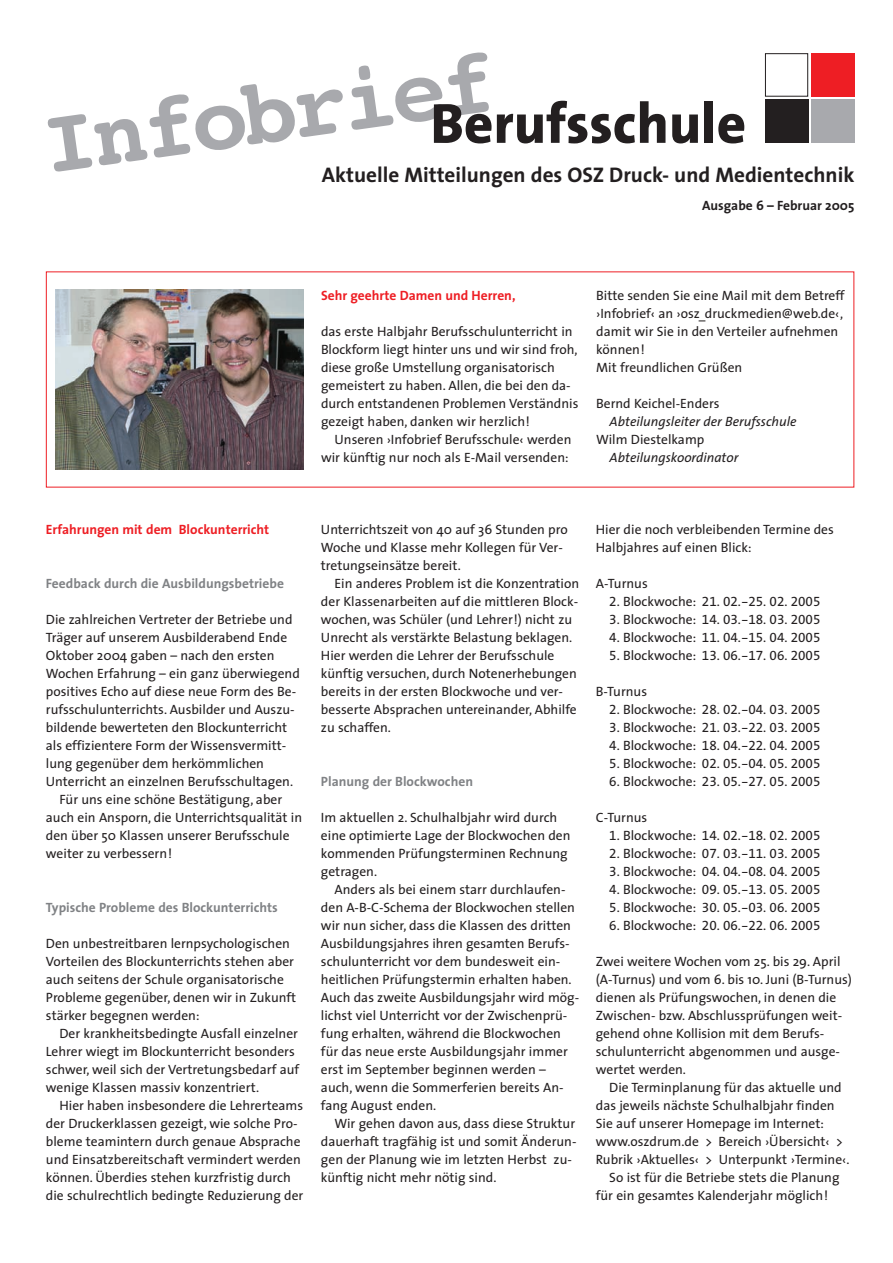
<style>
.page{position:relative;width:893px;height:1263px;background:#fff}
.page>*{position:absolute;margin:0;border:0;box-sizing:border-box;transform-origin:0 0}
.t1{font:800 57px "The Sans";color:#231f20}
.t2{font:700 21.15px "The Sans";color:#231f20}
.t3{font:13.5px/18px "The Sans";color:#231f20}
.t4{font:13.5px "The Sans Expert";color:#231f20}
.t5{font:700 13.5px "The Sans";color:#808285}
.t6{font:700 13.5px "The Sans";color:#ee1e24}
.t7{font:italic 13.5px "The Sans";color:#231f20}
.t8{font:700 13.5px "The Sans";color:#231f20}
.s1{font-family:"The Sans"}
</style>
<div class="page">
<svg style="left:48px;top:52px;width:441px;height:120px"></svg>
<div style="left:765px;top:53px;width:43px;height:44px;border:1px solid #231f20"></div>
<div style="left:811px;top:54px;width:43px;height:43px;background:#ee1e24"></div>
<div style="left:765px;top:99px;width:43px;height:44px;background:#231f20"></div>
<div style="left:811px;top:99px;width:43px;height:44px;background:#a8a9ad"></div>
<img style="left:55px;top:290px;width:249px;height:179px">
<h1 class="t1" style="left:430px;top:102px;width:317px">Berufsschule</h1>
<h2 class="t2" style="left:322px;top:167px;width:534px">Aktuelle Mitteilungen des OSZ Druck- und Medientechnik</h2>
<p class="t8" style="left:702px;top:201px;width:154px">Ausgabe 6 – Februar 2005</p>
<p class="t6" style="left:321px;top:290px;width:196px">Sehr geehrte Damen und Herren,</p>
<p class="t3" style="left:321px;top:323px;width:259px">das erste Halbjahr Berufsschulunterricht in Blockform liegt hinter uns und wir sind froh, diese große Umstellung organisatorisch gemeistert zu haben. Allen, die bei den da&shy;durch entstandenen Problemen Verständnis gezeigt haben, danken wir herzlich!</p>
<p class="t3" style="left:321px;top:431px;width:252px;text-align:right">Unseren ›Infobrief Berufsschule‹ werden wir künftig nur noch als E-Mail versenden:</p>
<p class="t3" style="left:596px;top:287px;width:250px">Bitte senden Sie eine Mail mit dem Betreff ›Infobrief‹ an ›osz_druckmedien@web.de‹, damit wir Sie in den Verteiler aufnehmen können!<br>Mit freundlichen Grüßen</p>
<p class="t3" style="left:596px;top:395px;width:125px">Bernd Keichel-Enders</p>
<p class="t7" style="left:609px;top:416px;width:188px">Abteilungsleiter der Berufsschule</p>
<p class="t3" style="left:596px;top:431px;width:110px">Wilm Diestelkamp</p>
<p class="t7" style="left:609px;top:452px;width:130px">Abteilungskoordinator</p>
<p class="t6" style="left:46px;top:524px;width:225px">Erfahrungen mit dem Blockunterricht</p>
<p class="t5" style="left:46px;top:578px;width:239px">Feedback durch die Ausbildungsbetriebe</p>
<p class="t3" style="left:46px;top:611px;width:248px">Die zahlreichen Vertreter der Betriebe und</p>
<p class="t3" style="left:46px;top:629px;width:243px">Träger auf unserem Ausbilderabend Ende</p>
<p class="t3" style="left:46px;top:647px;width:230px">Oktober 2004 gaben – nach den ersten</p>
<p class="t3" style="left:46px;top:665px;width:255px">Wochen Erfahrung – ein ganz überwiegend</p>
<p class="t3" style="left:46px;top:683px;width:252px">positives Echo auf diese neue Form des Be-</p>
<p class="t3" style="left:46px;top:701px;width:250px">rufsschulunterrichts. Ausbilder und Auszu-</p>
<p class="t3" style="left:46px;top:719px;width:242px">bildende bewerteten den Blockunterricht</p>
<p class="t3" style="left:46px;top:737px;width:242px">als effizientere Form der Wissensvermitt-</p>
<p class="t3" style="left:46px;top:755px;width:220px">lung gegenüber dem herkömmlichen</p>
<p class="t3" style="left:46px;top:773px;width:249px">Unterricht an einzelnen Berufsschultagen.</p>
<p class="t3" style="left:59px;top:791px;width:224px">Für uns eine schöne Bestätigung, aber</p>
<p class="t3" style="left:46px;top:809px;width:258px">auch ein Ansporn, die Unterrichtsqualität in</p>
<p class="t3" style="left:46px;top:827px;width:245px">den über 50 Klassen unserer Berufsschule</p>
<p class="t3" style="left:46px;top:845px;width:128px">weiter zu verbessern!</p>
<p class="t5" style="left:46px;top:902px;width:233px">Typische Probleme des Blockunterrichts</p>
<p class="t3" style="left:46px;top:935px;width:251px">Den unbestreitbaren lernpsychologischen Vorteilen des Blockunterrichts stehen aber auch seitens der Schule organisatorische Probleme gegenüber, denen wir in Zukunft stärker begegnen werden:</p>
<p class="t3" style="left:46px;top:1025px;width:255px;text-indent:14px">Der krankheitsbedingte Ausfall einzelner Lehrer wiegt im Blockunterricht besonders schwer, weil sich der Vertretungsbedarf auf wenige Klassen massiv konzentriert.</p>
<p class="t3" style="left:46px;top:1097px;width:259px;text-indent:14px">Hier haben insbesondere die Lehrerteams der Druckerklassen gezeigt, wie solche Pro&shy;bleme teamintern durch genaue Absprache und Einsatzbereitschaft vermindert werden können. Überdies stehen kurzfristig durch die schulrechtlich bedingte Reduzierung der</p>
<p class="t3" style="left:321px;top:521px;width:248px">Unterrichtszeit von 40 auf 36 Stunden pro<br>Woche und Klasse mehr Kollegen für Ver&shy;tretungseinsätze bereit.</p>
<p class="t3" style="left:321px;top:575px;width:260px;text-indent:14px">Ein anderes Problem ist die Konzentration der Klassenarbeiten auf die mittleren Block&shy;wochen, was Schüler (und Lehrer!) nicht zu Unrecht als verstärkte Belastung beklagen.<br>Hier werden die Lehrer der Berufsschule künftig versuchen, durch Notenerhebungen bereits in der ersten Blockwoche und ver&shy;besserte Absprachen untereinander, Abhilfe zu schaffen.</p>
<p class="t5" style="left:321px;top:776px;width:154px">Planung der Blockwochen</p>
<p class="t3" style="left:321px;top:809px;width:251px">Im aktuellen 2. Schulhalbjahr wird durch eine optimierte Lage der Blockwochen den kommenden Prüfungsterminen Rechnung getragen.</p>
<p class="t3" style="left:321px;top:881px;width:260px;text-indent:14px">Anders als bei einem starr durchlaufen&shy;den A-B-C-Schema der Blockwochen stellen wir nun sicher, dass die Klassen des dritten Ausbildungsjahres ihren gesamten Berufs&shy;schulunterricht vor dem bundesweit ein&shy;heitlichen Prüfungstermin erhalten haben.<br>Auch das zweite Ausbildungsjahr wird mög&shy;lichst viel Unterricht vor der Zwischenprü&shy;fung erhalten, während die Blockwochen für das neue erste Ausbildungsjahr immer erst im September beginnen werden – auch, wenn die Sommerferien bereits An&shy;fang August enden.</p>
<p class="t3" style="left:321px;top:1115px;width:257px;text-indent:14px">Wir gehen davon aus, dass diese Struktur dauerhaft tragfähig ist und somit Änderun&shy;gen der Planung wie im letzten Herbst zu&shy;künftig nicht mehr nötig sind.</p>
<p class="t3" style="left:595px;top:521px;width:239px">Hier die noch verbleibenden Termine des<br>Halbjahres auf einen Blick:</p>
<p class="t3" style="left:595px;top:575px;width:53px">A-Turnus</p>
<p class="t4" style="left:609px;top:593px;width:213px">2. <span class="s1">Blockwoche:</span> 21. 02.-25. 02. 2005</p>
<p class="t4" style="left:609px;top:611px;width:213px">3. <span class="s1">Blockwoche:</span> 14. 03.-18. 03. 2005</p>
<p class="t4" style="left:609px;top:629px;width:213px">4. <span class="s1">Blockwoche:</span> 11. 04.-15. 04. 2005</p>
<p class="t4" style="left:609px;top:647px;width:213px">5. <span class="s1">Blockwoche:</span> 13. 06.-17. 06. 2005</p>
<p class="t3" style="left:595px;top:683px;width:53px">B-Turnus</p>
<p class="t4" style="left:609px;top:701px;width:213px">2. <span class="s1">Blockwoche:</span> 28. 02.-04. 03. 2005</p>
<p class="t4" style="left:609px;top:719px;width:213px">3. <span class="s1">Blockwoche:</span> 21. 03.-22. 03. 2005</p>
<p class="t4" style="left:609px;top:737px;width:213px">4. <span class="s1">Blockwoche:</span> 18. 04.-22. 04. 2005</p>
<p class="t4" style="left:609px;top:755px;width:213px">5. <span class="s1">Blockwoche:</span> 02. 05.-04. 05. 2005</p>
<p class="t4" style="left:609px;top:773px;width:213px">6. <span class="s1">Blockwoche:</span> 23. 05.-27. 05. 2005</p>
<p class="t3" style="left:595px;top:809px;width:53px">C-Turnus</p>
<p class="t4" style="left:609px;top:827px;width:213px">1. <span class="s1">Blockwoche:</span> 14. 02.-18. 02. 2005</p>
<p class="t4" style="left:609px;top:845px;width:213px">2. <span class="s1">Blockwoche:</span> 07. 03.-11. 03. 2005</p>
<p class="t4" style="left:609px;top:863px;width:213px">3. <span class="s1">Blockwoche:</span> 04. 04.-08. 04. 2005</p>
<p class="t4" style="left:609px;top:881px;width:213px">4. <span class="s1">Blockwoche:</span> 09. 05.-13. 05. 2005</p>
<p class="t4" style="left:609px;top:899px;width:213px">5. <span class="s1">Blockwoche:</span> 30. 05.-03. 06. 2005</p>
<p class="t4" style="left:609px;top:917px;width:213px">6. <span class="s1">Blockwoche:</span> 20. 06.-22. 06. 2005</p>
<p class="t3" style="left:595px;top:953px;width:257px">Zwei weitere Wochen vom 25. bis 29. April (A-Turnus) und vom 6. bis 10. Juni (B-Turnus) dienen als Prüfungswochen, in denen die Zwischen- bzw. Abschlussprüfungen weit&shy;gehend ohne Kollision mit dem Berufs&shy;schulunterricht abgenommen und ausge&shy;wertet werden.</p>
<p class="t3" style="left:609px;top:1079px;width:234px">Die Terminplanung für das aktuelle und</p>
<p class="t3" style="left:595px;top:1097px;width:240px">das jeweils nächste Schulhalbjahr finden</p>
<p class="t3" style="left:595px;top:1115px;width:229px">Sie auf unserer Homepage im Internet:</p>
<p class="t3" style="left:595px;top:1133px;width:249px">www.oszdrum.de &gt; Bereich ›Übersicht‹ &gt;</p>
<p class="t3" style="left:595px;top:1151px;width:255px">Rubrik ›Aktuelles‹ &gt; Unterpunkt ›Termine‹.</p>
<p class="t3" style="left:609px;top:1169px;width:232px">So ist für die Betriebe stets die Planung</p>
<p class="t3" style="left:595px;top:1187px;width:234px">für ein gesamtes Kalenderjahr möglich!</p>
</div>
